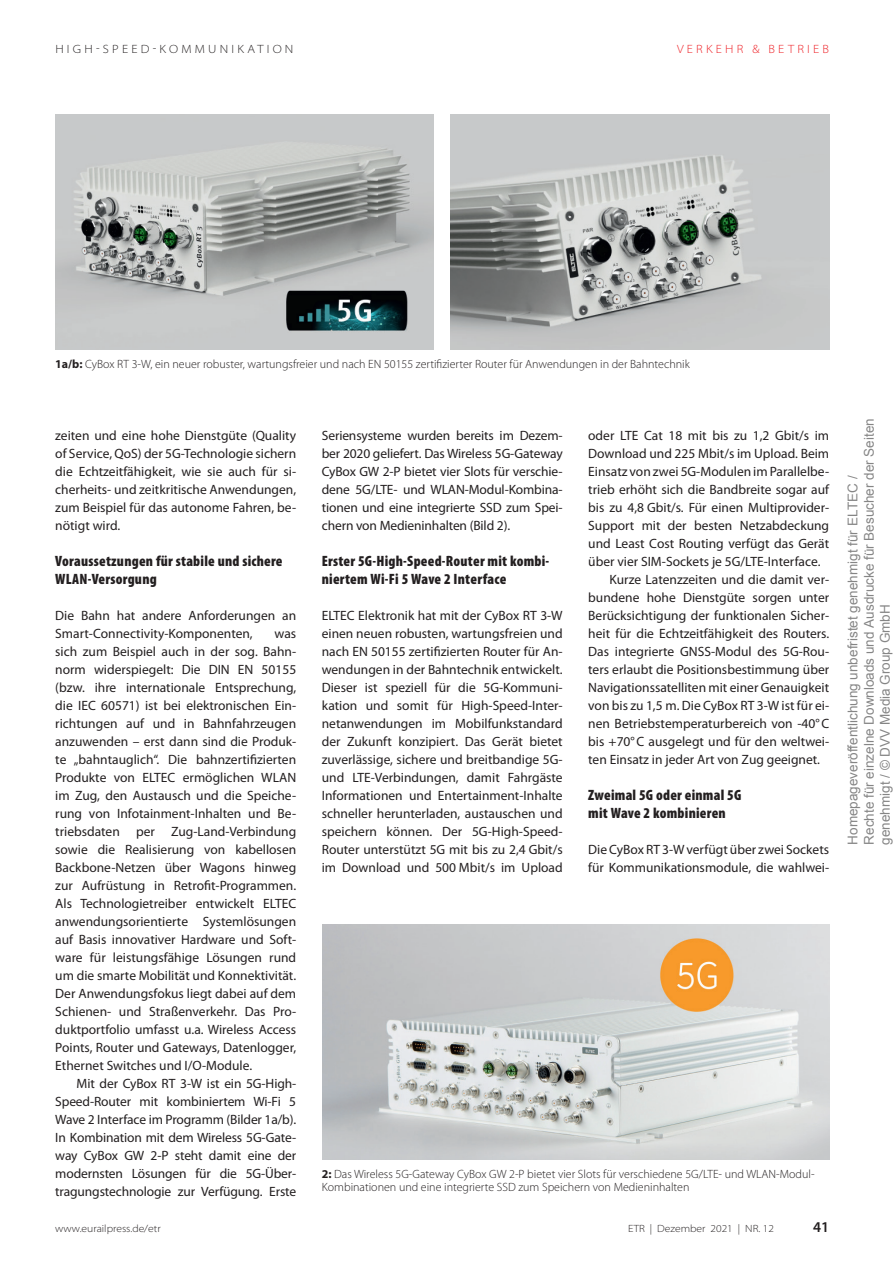
<style>
.page{position:relative;width:893px;height:1263px;background:#fff}
.page>*{position:absolute;margin:0;border:0;box-sizing:border-box;transform-origin:0 0}
.t1{font:900 condensed 15px/18px "Myriad Pro";letter-spacing:.015em;color:#231f20}
.t2{font:600 15px "Myriad Pro";color:#231f20}
.t3{font:13.5px/18px "Myriad Pro";color:#231f20;text-align:justify}
.t4{font:13.5px/16.2px "Arial";color:rgb(0 0 0/.48)}
.t5{font:300 12px/13.5px "Myriad Pro";color:#231f20}
.t6{font:300 semi-expanded 12px "Myriad Pro";letter-spacing:.27em;color:#231f20}
.t7{font:300 semi-expanded 12px "Myriad Pro";letter-spacing:.27em;color:#ee1d23}
.t8{font:300 semi-expanded 10.5px "Myriad Pro";color:#231f20}
.s1{font-weight:700}
</style>
<div class="page">
<img style="left:322px;top:924px;width:507px;height:236px">
<img style="left:451px;top:114px;width:378px;height:236px">
<img style="left:55px;top:115px;width:379px;height:235px">
<p class="t6" style="left:55px;top:42px;width:240px">HIGH-SPEED-KOMMUNIKATION</p>
<p class="t7" style="left:677px;top:42px;width:153px">VERKEHR &amp; BETRIEB</p>
<p class="t5" style="left:55px;top:357px;width:636px"><span class="s1">1a/b:</span> CyBox RT 3-W, ein neuer robuster, wartungsfreier und nach EN 50155 zertifizierter Router für Anwendungen in der Bahntechnik</p>
<p class="t3" style="left:55px;top:426px;width:242px">zeiten und eine hohe Dienstgüte (Quality of Service, QoS) der 5G-Technologie sichern die Echtzeitfähigkeit, wie sie auch für si&shy;cherheits- und zeitkritische Anwendungen, zum Beispiel für das autonome Fahren, be&shy;nötigt wird.</p>
<p class="t1" style="left:55px;top:552px;width:229px">Voraussetzungen für stabile und sichere<br>WLAN-Versorgung</p>
<p class="t3" style="left:55px;top:606px;width:242px">Die Bahn hat andere Anforderungen an<br>Smart-Connectivity-Komponenten,</p>
<p class="t3" style="left:55px;top:624px;width:242px;text-indent:219px">was sich zum Beispiel auch in der sog. Bahn&shy;norm widerspiegelt: Die DIN EN 50155 (bzw. ihre internationale Entsprechung, die IEC 60571) ist bei elektronischen Ein&shy;richtungen auf und in Bahnfahrzeugen anzuwenden – erst dann sind die Produk&shy;te „bahntauglich“. Die bahnzertifizierten Produkte von ELTEC ermöglichen WLAN im Zug, den Austausch und die Speiche&shy;rung von Infotainment-Inhalten und Be&shy;triebsdaten per Zug-Land-Verbindung sowie die Realisierung von kabellosen Backbone-Netzen über Wagons hinweg zur Aufrüstung in Retrofit-Programmen.<br>Als Technologietreiber entwickelt ELTEC anwendungsorientierte Systemlösungen auf Basis innovativer Hardware und Soft&shy;ware für leistungsfähige Lösungen rund um die smarte Mobilität und Konnektivität.<br>Der Anwendungsfokus liegt dabei auf dem Schienen- und Straßenverkehr. Das Pro&shy;duktportfolio umfasst u.a. Wireless Access Points, Router und Gateways, Datenlogger, Ethernet Switches und I/O-Module.</p>
<p class="t3" style="left:55px;top:1074px;width:242px;text-indent:21px">Mit der CyBox RT 3-W ist ein 5G-High-Speed-Router mit kombiniertem Wi-Fi 5<br>Wave 2 Interface im Programm (Bilder 1a/b).<br>In Kombination mit dem Wireless 5G-Gate&shy;way CyBox GW 2-P steht damit eine der modernsten Lösungen für die 5G-Über&shy;tragungstechnologie zur Verfügung. Erste</p>
<p class="t3" style="left:322px;top:426px;width:242px">Seriensysteme wurden bereits im Dezem&shy;ber 2020 geliefert. Das Wireless 5G-Gateway CyBox GW 2-P bietet vier Slots für verschie&shy;dene 5G/LTE- und WLAN-Modul-Kombina&shy;tionen und eine integrierte SSD zum Spei&shy;chern von Medieninhalten (Bild 2).</p>
<p class="t1" style="left:322px;top:552px;width:229px">Erster 5G-High-Speed-Router mit kombi&shy;niertem Wi-Fi 5 Wave 2 Interface</p>
<p class="t3" style="left:322px;top:606px;width:242px">ELTEC Elektronik hat mit der CyBox RT 3-W einen neuen robusten, wartungsfreien und nach EN 50155 zertifizierten Router für An&shy;wendungen in der Bahntechnik entwickelt.<br>Dieser ist speziell für die 5G-Kommuni&shy;kation und somit für High-Speed-Inter&shy;netanwendungen im Mobilfunkstandard der Zukunft konzipiert. Das Gerät bietet zuverlässige, sichere und breitbandige 5G&shy;und LTE-Verbindungen, damit Fahrgäste Informationen und Entertainment-Inhalte schneller herunterladen, austauschen und speichern können. Der 5G-High-Speed-Router unterstützt 5G mit bis zu 2,4 Gbit/s im Download und 500 Mbit/s im Upload</p>
<p class="t3" style="left:588px;top:426px;width:242px">oder LTE Cat 18 mit bis zu 1,2 Gbit/s im</p>
<p class="t3" style="left:588px;top:444px;width:242px">Download und 225 Mbit/s im Upload. Beim</p>
<p class="t3" style="left:588px;top:462px;width:242px">Einsatz von zwei 5G-Modulen im Parallelbe-</p>
<p class="t3" style="left:588px;top:480px;width:242px">trieb erhöht sich die Bandbreite sogar auf</p>
<p class="t3" style="left:588px;top:498px;width:242px">bis zu 4,8 Gbit/s. Für einen Multiprovider-</p>
<p class="t3" style="left:588px;top:516px;width:242px">Support mit der besten Netzabdeckung</p>
<p class="t3" style="left:588px;top:534px;width:242px">und Least Cost Routing verfügt das Gerät</p>
<p class="t3" style="left:588px;top:552px;width:234px">über vier SIM-Sockets je 5G/LTE-Interface.</p>
<p class="t3" style="left:609px;top:570px;width:221px">Kurze Latenzzeiten und die damit ver-</p>
<p class="t3" style="left:588px;top:588px;width:242px">bundene hohe Dienstgüte sorgen unter</p>
<p class="t3" style="left:588px;top:606px;width:242px">Berücksichtigung der funktionalen Sicher-</p>
<p class="t3" style="left:588px;top:624px;width:242px">heit für die Echtzeitfähigkeit des Routers.</p>
<p class="t3" style="left:588px;top:642px;width:242px">Das integrierte GNSS-Modul des 5G-Rou-</p>
<p class="t3" style="left:588px;top:660px;width:242px">ters erlaubt die Positionsbestimmung über</p>
<p class="t3" style="left:588px;top:678px;width:242px">Navigationssatelliten mit einer Genauigkeit</p>
<p class="t3" style="left:588px;top:696px;width:242px">von bis zu 1,5 m. Die CyBox RT 3-W ist für ei-</p>
<p class="t3" style="left:588px;top:714px;width:242px">nen Betriebstemperaturbereich von -40°C</p>
<p class="t3" style="left:588px;top:732px;width:242px">bis +70°C ausgelegt und für den weltwei-</p>
<p class="t3" style="left:588px;top:750px;width:233px">ten Einsatz in jeder Art von Zug geeignet.</p>
<p class="t1" style="left:588px;top:786px;width:155px">Zweimal 5G oder einmal 5G mit Wave 2 kombinieren</p>
<p class="t3" style="left:588px;top:840px;width:242px">Die CyBox RT 3-W verfügt über zwei Sockets für Kommunikationsmodule, die wahlwei-</p>
<p class="t5" style="left:322px;top:1167px;width:494px"><span class="s1">2:</span> Das Wireless 5G-Gateway CyBox GW 2-P bietet vier Slots für verschiedene 5G/LTE- und WLAN-Modul-<br>Kombinationen und eine integrierte SSD zum Speichern von Medieninhalten</p>
<p class="t8" style="left:55px;top:1222px;width:107px">www.eurailpress.de/etr</p>
<p class="t8" style="left:628px;top:1222px;width:147px">ETR | Dezember 2021 | NR. 12</p>
<p class="t2" style="left:813px;top:1217px;width:18px">41</p>
<p class="t4" style="left:845px;top:845px;width:428px;rotate:-90deg">Homepageveröffentlichung unbefristet genehmigt für ELTEC /<br>Rechte für einzelne Downloads und Ausdrucke für Besucher der Seiten genehmigt / © DVV Media Group GmbH</p>
</div>
